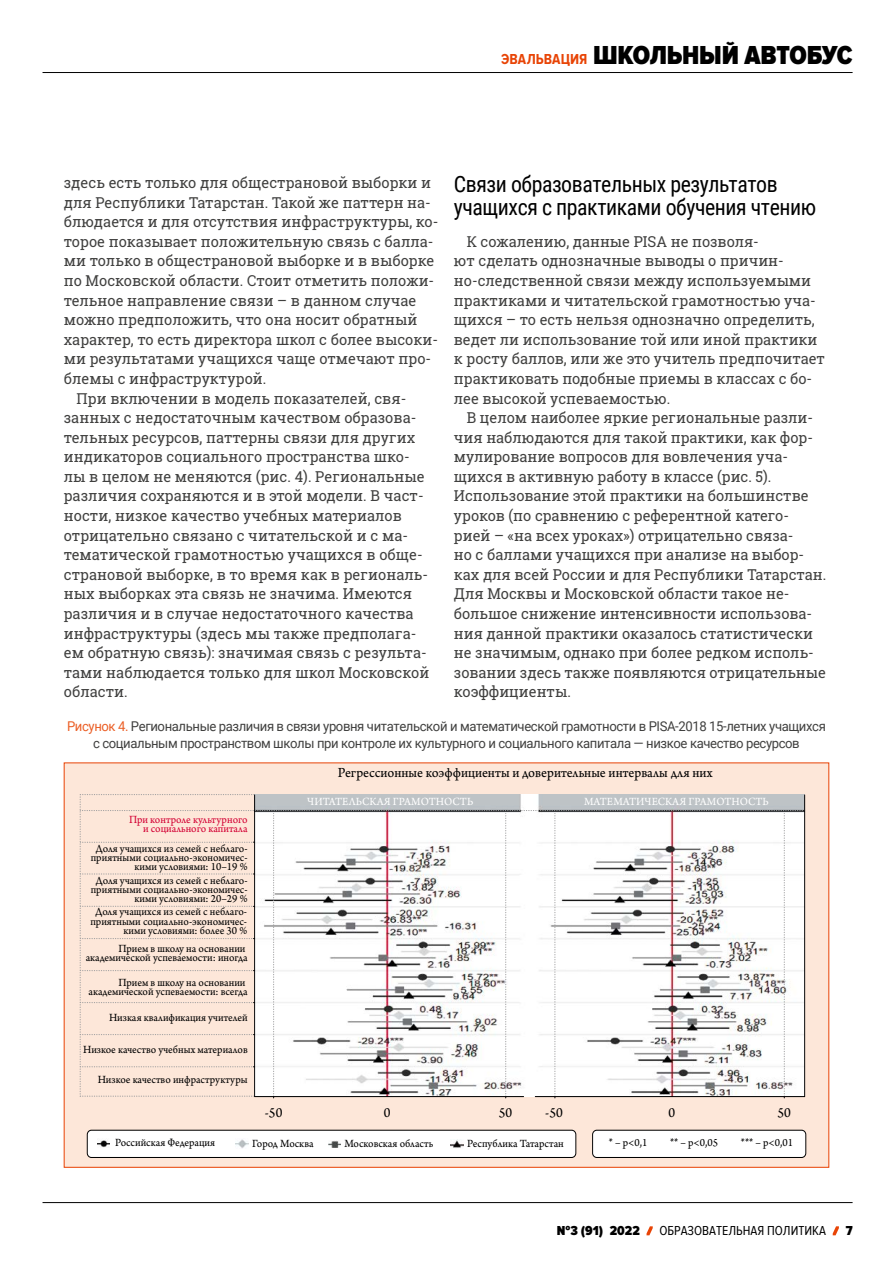
<style>
.page{position:relative;width:893px;height:1263px;background:#fff}
.page>*{position:absolute;margin:0;border:0;box-sizing:border-box;transform-origin:0 0}
.t1{font:900 27px "Proxima Nova Cond";letter-spacing:-.01em;color:#000}
.t2{font:22.5px/22.5px "Roboto Condensed";letter-spacing:-.02em;color:#000}
.t3{font:15px/19.6px "Roboto Slab";color:#40403f}
.t4{font:14.7px "Arno Pro Sm Text";color:#000;scale:.95 1}
.t5{font:13.5px/16.5px "Roboto";letter-spacing:-.03em;color:#40403f;text-align:center}
.t6{font:13.5px "Proxima Nova Cond";color:#000}
.t7{font:900 13.5px "Proxima Nova Cond";color:#000}
.t8{font:11.55px/9.3px "Arno Pro Sm Text";color:#000;text-align:right;scale:.95 1}
.t9{font:11.55px "Arno Pro Sm Text";color:#fff;scale:.95 1}
.t10{font:11.55px/9.3px "Arno Pro Sm Text";color:#d30033;text-align:right;scale:.95 1}
.s1{font-weight:700;font-size:15px;color:#e84406}
.s2{color:#eb5f26}
</style>
<div class="page">
<div style="left:64px;top:763px;width:765px;height:404px;background:#fde7d9"></div>
<svg style="left:80px;top:794px;width:725px;height:304px"></svg>
<hr style="left:254px;top:795px;width:1px;height:301px;background:#000">
<hr style="left:804px;top:795px;width:1px;height:301px;background:#000">
<div style="left:593px;top:1130px;width:213px;height:27px;background:#fff;border-radius:4px"></div>
<div style="left:592px;top:1130px;width:214px;height:28px;border:1px solid #000;border-radius:4px"></div>
<div style="left:87px;top:1130px;width:489px;height:27px;background:#fff;border-radius:4px"></div>
<div style="left:87px;top:1130px;width:489px;height:28px;border:1px solid #000;border-radius:4px"></div>
<svg style="left:328px;top:1140px;width:13px;height:8px"></svg>
<svg style="left:98px;top:1140px;width:12px;height:7px"></svg>
<svg style="left:451px;top:1139px;width:12px;height:9px"></svg>
<svg style="left:236px;top:1139px;width:12px;height:9px"></svg>
<hr style="left:43px;top:1202px;width:810px;height:1px;background:#000">
<hr style="left:43px;top:72px;width:810px;height:1px;background:#000">
<svg style="left:646px;top:1226px;width:7px;height:9px"></svg>
<svg style="left:833px;top:1226px;width:6px;height:9px"></svg>
<h1 class="t1" style="left:501px;top:40px;width:353px"><span class="s1">ЭВАЛЬВАЦИЯ</span> ШКОЛЬНЫЙ АВТОБУС</h1>
<h2 class="t2" style="left:454px;top:172px;width:364px">Связи образовательных результатов учащихся с практиками обучения чтению</h2>
<p class="t3" style="left:454px;top:231px;width:372px;text-indent:13px">К сожалению, данные PISA не позволя‑<br>ют сделать однозначные выводы о причин‑ но-следственной связи между используемыми практиками и читательской грамотностью уча‑ щихся – то есть нельзя однозначно определить, ведет ли использование той или иной практики к росту баллов, или же это учитель предпочитает практиковать подобные приемы в классах с бо‑ лее высокой успеваемостью.</p>
<p class="t3" style="left:454px;top:408px;width:374px;text-indent:13px">В целом наиболее яркие региональные разли‑ чия наблюдаются для такой практики, как фор‑ мулирование вопросов для вовлечения уча‑ щихся в активную работу в классе (рис. 5).<br>Использование этой практики на большинстве уроков (по сравнению с референтной катего‑ рией – «на всех уроках») отрицательно связа‑<br>но с баллами учащихся при анализе на выбор‑ ках для всей России и для Республики Татарстан.<br>Для Москвы и Московской области такое не‑ большое снижение интенсивности использова‑ ния данной практики оказалось статистически не значимым, однако при более редком исполь‑ зовании здесь также появляются отрицательные коэффициенты.</p>
<p class="t5" style="left:67px;top:718px;width:760px"><span class="s2">Рисунок 4.</span> Региональные различия в связи уровня читательской и математической грамотности в PISA-2018 15-летних учащихся с социальным пространством школы при контроле их культурного и социального капитала — низкое качество ресурсов</p>
<p class="t3" style="left:64px;top:173px;width:369px">здесь есть только для общестрановой выборки и</p>
<p class="t3" style="left:64px;top:192px;width:369px">для Республики Татарстан. Такой же паттерн на‑</p>
<p class="t3" style="left:64px;top:212px;width:376px">блюдается и для отсутствия инфраструктуры, ко‑</p>
<p class="t3" style="left:64px;top:231px;width:371px">торое показывает положительную связь с балла‑</p>
<p class="t3" style="left:64px;top:251px;width:372px">ми только в общестрановой выборке и в выборке</p>
<p class="t3" style="left:64px;top:270px;width:372px">по Московской области. Стоит отметить положи‑</p>
<p class="t3" style="left:64px;top:290px;width:354px">тельное направление связи – в данном случае</p>
<p class="t3" style="left:64px;top:310px;width:355px">можно предположить, что она носит обратный</p>
<p class="t3" style="left:64px;top:329px;width:376px">характер, то есть директора школ с более высоки‑</p>
<p class="t3" style="left:64px;top:349px;width:369px">ми результатами учащихся чаще отмечают про‑</p>
<p class="t3" style="left:64px;top:368px;width:204px">блемы с инфраструктурой.</p>
<p class="t3" style="left:77px;top:388px;width:331px">При включении в модель показателей, свя‑</p>
<p class="t3" style="left:64px;top:408px;width:354px">занных с недостаточным качеством образова‑</p>
<p class="t3" style="left:64px;top:427px;width:353px">тельных ресурсов, паттерны связи для других</p>
<p class="t3" style="left:64px;top:447px;width:348px">индикаторов социального пространства шко‑</p>
<p class="t3" style="left:64px;top:466px;width:362px">лы в целом не меняются (рис. 4). Региональные</p>
<p class="t3" style="left:64px;top:486px;width:361px">различия сохраняются и в этой модели. В част‑</p>
<p class="t3" style="left:64px;top:506px;width:340px">ности, низкое качество учебных материалов</p>
<p class="t3" style="left:64px;top:525px;width:346px">отрицательно связано с читательской и с ма‑</p>
<p class="t3" style="left:64px;top:545px;width:361px">тематической грамотностью учащихся в обще‑</p>
<p class="t3" style="left:64px;top:564px;width:366px">страновой выборке, в то время как в региональ‑</p>
<p class="t3" style="left:64px;top:584px;width:350px">ных выборках эта связь не значима. Имеются</p>
<p class="t3" style="left:64px;top:604px;width:351px">различия и в случае недостаточного качества</p>
<p class="t3" style="left:64px;top:623px;width:354px">инфраструктуры (здесь мы также предполага‑</p>
<p class="t3" style="left:64px;top:643px;width:364px">ем обратную связь): значимая связь с результа‑</p>
<p class="t3" style="left:64px;top:662px;width:367px">тами наблюдается только для школ Московской</p>
<p class="t3" style="left:64px;top:682px;width:66px">области.</p>
<p class="t4" style="left:338px;top:764px;width:396px">Регрессионные коэффициенты и доверительные интервалы для них</p>
<p class="t10" style="left:129px;top:815px;width:126px">При контроле культурного и социального капитала</p>
<p class="t8" style="left:91px;top:844px;width:167px">Доля учащихся из семей с неблаго&shy;приятными социально-экономичес&shy;кими условиями: 10–19 %</p>
<p class="t8" style="left:91px;top:876px;width:167px">Доля учащихся из семей с неблаго&shy;приятными социально-экономичес&shy;кими условиями: 20–29 %</p>
<p class="t8" style="left:90px;top:908px;width:167px">Доля учащихся из семей с неблаго&shy;приятными социально-экономичес&shy;кими условиями: более 30 %</p>
<p class="t8" style="left:86px;top:944px;width:172px">Прием в школу на основании академической успеваемости: иногда</p>
<p class="t8" style="left:89px;top:978px;width:169px">Прием в школу на основании академической успеваемости: всегда</p>
<p class="t8" style="left:109px;top:1013px;width:147px">Низкая квалификация учителей</p>
<p class="t8" style="left:83px;top:1045px;width:175px">Низкое качество учебных материалов</p>
<p class="t8" style="left:98px;top:1075px;width:159px">Низкое качество инфраструктуры</p>
<p class="t9" style="left:307px;top:795px;width:176px">ЧИТАТЕЛЬСКАЯ ГРАМОТНОСТЬ</p>
<p class="t9" style="left:584px;top:795px;width:196px">МАТЕМАТИЧЕСКАЯ ГРАМОТНОСТЬ</p>
<p class="t4" style="left:265px;top:1104px;width:20px">-50</p>
<p class="t4" style="left:384px;top:1104px;width:9px">0</p>
<p class="t4" style="left:499px;top:1104px;width:16px">50</p>
<p class="t4" style="left:545px;top:1104px;width:20px">-50</p>
<p class="t4" style="left:668px;top:1104px;width:9px">0</p>
<p class="t4" style="left:777px;top:1104px;width:16px">50</p>
<p class="t8" style="left:115px;top:1138px;width:107px">Российская Федерация</p>
<p class="t8" style="left:252px;top:1139px;width:66px">Город Москва</p>
<p class="t8" style="left:344px;top:1139px;width:95px">Московская область</p>
<p class="t8" style="left:467px;top:1139px;width:103px">Республика Татарстан</p>
<p class="t8" style="left:609px;top:1138px;width:42px">* – p&lt;0,1</p>
<p class="t8" style="left:670px;top:1138px;width:52px">** – p&lt;0,05</p>
<p class="t8" style="left:741px;top:1138px;width:56px">*** – p&lt;0,01</p>
<p class="t7" style="left:557px;top:1223px;width:84px">№3 (91) 2022</p>
<p class="t6" style="left:659px;top:1223px;width:168px">ОБРАЗОВАТЕЛЬНАЯ ПОЛИТИКА</p>
<p class="t7" style="left:846px;top:1223px;width:8px">7</p>
</div>
